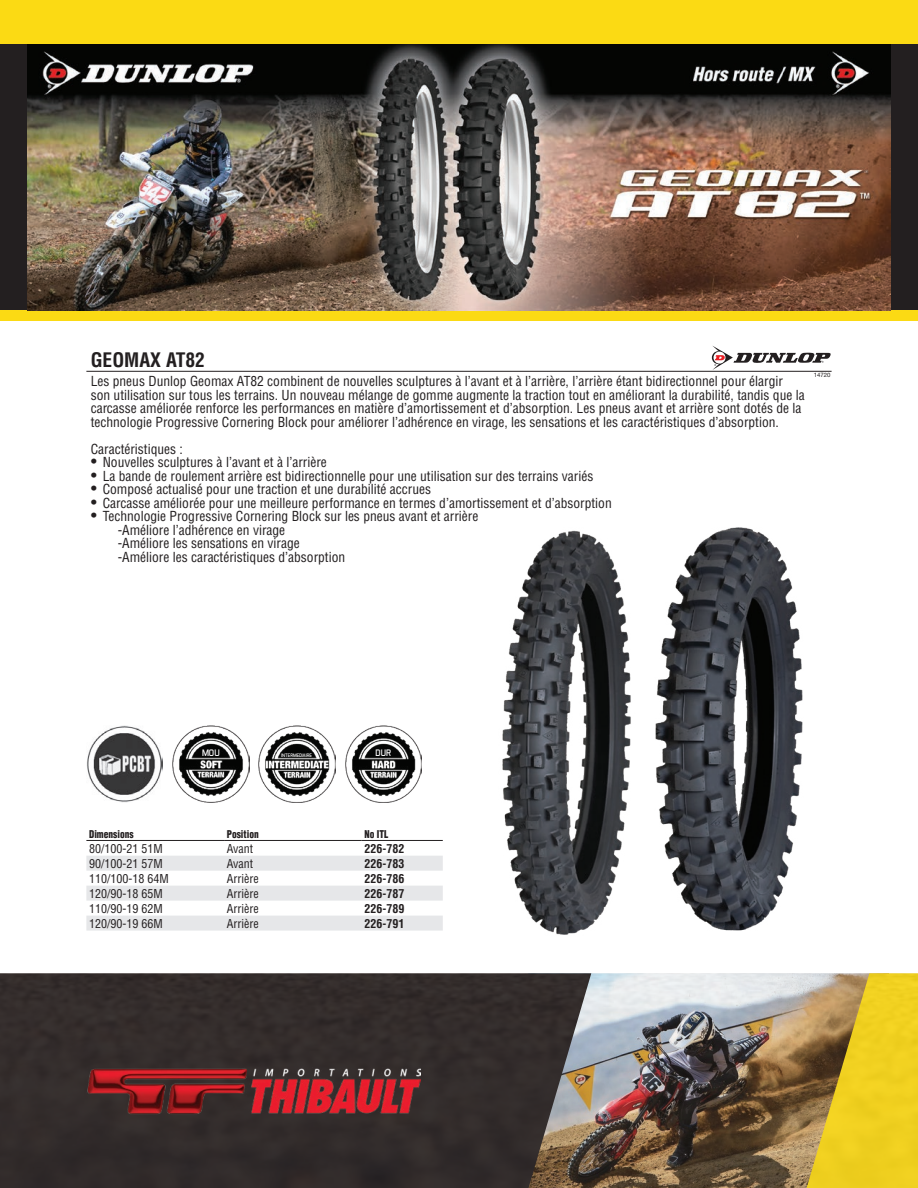
<style>
.page{position:relative;width:918px;height:1188px;background:#fff}
.page>*{position:absolute;margin:0;border:0;box-sizing:border-box;transform-origin:0 0}
.t1{font:700 condensed 19.5px "Helvetica";color:#231f20}
.t2{font:condensed 13.5px/13.5px "Helvetica";color:#231f20}
.t3{font:condensed 12px "Helvetica";color:#231f20}
.t4{font:700 condensed 12px "Helvetica";color:#231f20}
.t5{font:900 condensed 10.5px "Helvetica";color:#231f20;scale:.9 1}
.t6{font:9.6px "Aero Matics";color:#fff}
.t7{font:6px "Helvetica Neue";color:#231f20}
.t8{font:5.1px "Aero Matics";color:#fff}
.s1{font-family:"Times";font-stretch:normal;font-size:18px}
</style>
<div class="page">
<div style="left:0;top:43px;width:918px;height:268px;background:#231f20"></div>
<svg style="left:712px;top:346px;width:119px;height:24px"></svg>
<img style="left:502px;top:527px;width:301px;height:408px">
<div style="left:0;top:310px;width:918px;height:11px;background:#fbda14"></div>
<img style="left:0;top:973px;width:918px;height:215px">
<img style="left:87px;top:1067px;width:334px;height:47px">
<svg style="left:86px;top:856px;width:357px;height:75px"></svg>
<hr style="left:86px;top:840px;width:138px;height:1px;background:#231f20">
<hr style="left:224px;top:840px;width:138px;height:1px;background:#231f20">
<hr style="left:362px;top:840px;width:81px;height:1px;background:#231f20">
<hr style="left:86px;top:371px;width:746px;height:1px;background:#231f20">
<img style="left:27px;top:43px;width:863px;height:268px">
<img style="left:87px;top:726px;width:76px;height:76px">
<img style="left:173px;top:726px;width:76px;height:76px">
<img style="left:345px;top:726px;width:77px;height:76px">
<img style="left:259px;top:726px;width:76px;height:76px">
<div style="left:0;top:0;width:918px;height:43px;background:#fbda14"></div>
<h1 class="t1" style="left:91px;top:348px;width:116px">GEOMAX AT82</h1>
<p class="t2" style="left:91px;top:375px;width:716px">Les pneus Dunlop Geomax AT82 combinent de nouvelles sculptures à l’avant et à l’arrière, l’arrière étant bidirectionnel pour élargir son utilisation sur tous les terrains. Un nouveau mélange de gomme augmente la traction tout en améliorant la durabilité, tandis que la carcasse améliorée renforce les performances en matière d’amortissement et d’absorption. Les pneus avant et arrière sont dotés de la technologie Progressive Cornering Block pour améliorer l’adhérence en virage, les sensations et les caractéristiques d’absorption.</p>
<p class="t2" style="left:91px;top:442px;width:94px">Caractéristiques :</p>
<p class="t2" style="left:91px;top:456px;width:238px"><span class="s1">•</span> Nouvelles sculptures à l’avant et à l’arrière</p>
<p class="t2" style="left:91px;top:469px;width:504px"><span class="s1">•</span> La bande de roulement arrière est bidirectionnelle pour une utilisation sur des terrains variés</p>
<p class="t2" style="left:91px;top:483px;width:342px"><span class="s1">•</span> Composé actualisé pour une traction et une durabilité accrues</p>
<p class="t2" style="left:91px;top:496px;width:523px"><span class="s1">•</span> Carcasse améliorée pour une meilleure performance en termes d’amortissement et d’absorption</p>
<p class="t2" style="left:118px;top:510px;width:362px;text-indent:-27px"><span class="s1">•</span> Technologie Progressive Cornering Block sur les pneus avant et arrière -Améliore l’adhérence en virage<br>-Améliore les sensations en virage<br>-Améliore les caractéristiques d’absorption</p>
<p class="t7" style="left:814px;top:370px;width:18px">14720</p>
<p class="t6" style="left:202px;top:747px;width:19px">MOU</p>
<p class="t8" style="left:281px;top:752px;width:32px">INTERMEDIAIRE</p>
<p class="t6" style="left:376px;top:747px;width:17px">DUR</p>
<p class="t5" style="left:89px;top:827px;width:51px">Dimensions</p>
<p class="t5" style="left:227px;top:827px;width:37px">Position</p>
<p class="t5" style="left:364px;top:827px;width:28px">No ITL</p>
<p class="t3" style="left:89px;top:841px;width:75px">80/100-21 51M</p>
<p class="t3" style="left:227px;top:841px;width:28px">Avant</p>
<p class="t4" style="left:364px;top:841px;width:41px">226-782</p>
<p class="t3" style="left:89px;top:856px;width:75px">90/100-21 57M</p>
<p class="t3" style="left:227px;top:856px;width:28px">Avant</p>
<p class="t4" style="left:364px;top:856px;width:41px">226-783</p>
<p class="t3" style="left:89px;top:871px;width:81px">110/100-18 64M</p>
<p class="t3" style="left:227px;top:871px;width:33px">Arrière</p>
<p class="t4" style="left:364px;top:871px;width:41px">226-786</p>
<p class="t3" style="left:89px;top:886px;width:75px">120/90-18 65M</p>
<p class="t3" style="left:227px;top:886px;width:33px">Arrière</p>
<p class="t4" style="left:364px;top:886px;width:41px">226-787</p>
<p class="t3" style="left:89px;top:901px;width:75px">110/90-19 62M</p>
<p class="t3" style="left:227px;top:901px;width:33px">Arrière</p>
<p class="t4" style="left:364px;top:901px;width:41px">226-789</p>
<p class="t3" style="left:89px;top:916px;width:75px">120/90-19 66M</p>
<p class="t3" style="left:227px;top:916px;width:33px">Arrière</p>
<p class="t4" style="left:364px;top:916px;width:41px">226-791</p>
</div>
